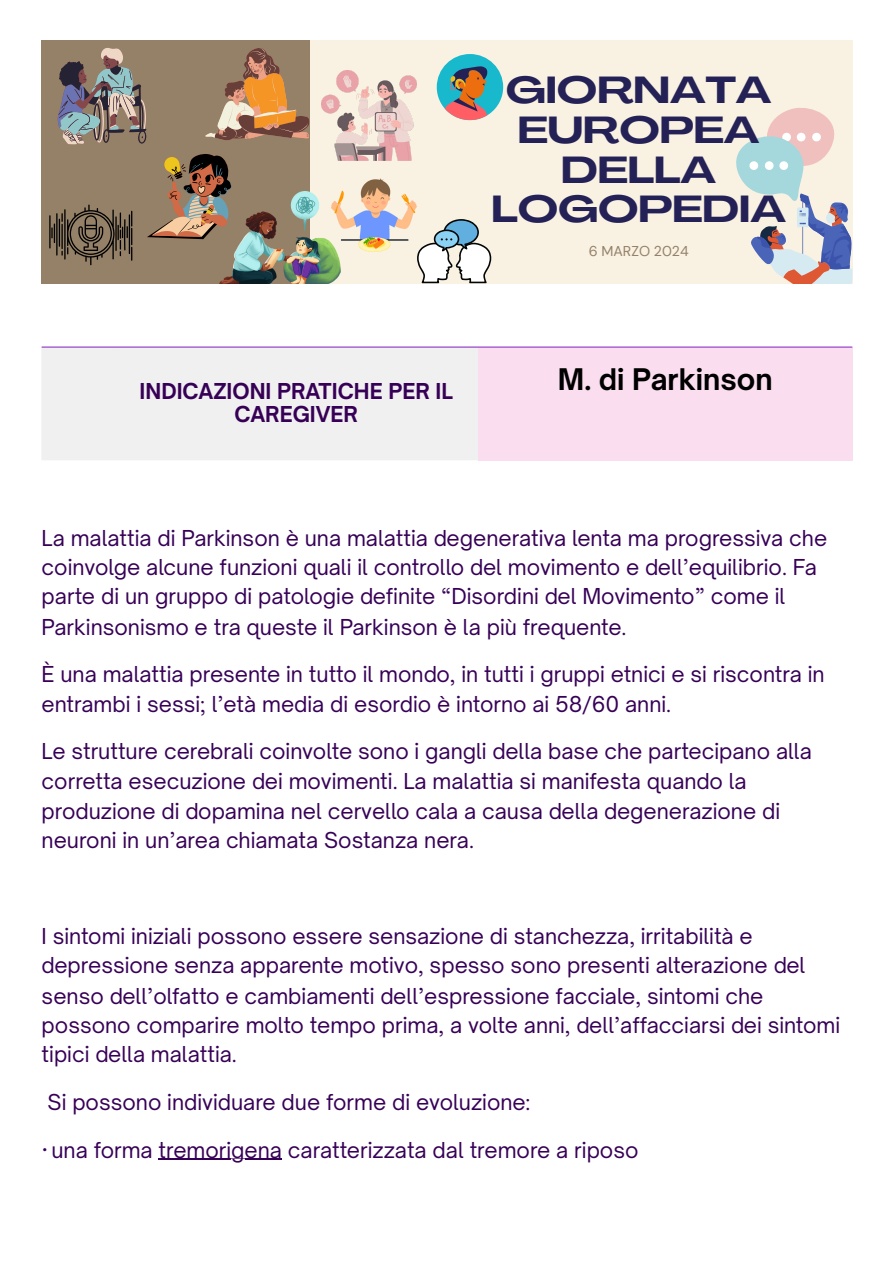
<style>
.page{position:relative;width:894px;height:1263px;background:#fff}
.page>*{position:absolute;margin:0;border:0;box-sizing:border-box;transform-origin:0 0}
.t1{font:700 37.05px/39.8px "Agrandir Grand";color:#242156;text-align:center}
.t2{font:700 28.5px "Open Sauce One";color:#000}
.t3{font:21px/29.7px "Open Sauce One";color:#370057}
.t4{font:700 21px/22.5px "Open Sauce One";color:#370057;text-align:center}
.t5{font:14.25px "DM Sans";color:#948168}
</style>
<div class="page">
<hr style="left:159px;top:1159px;width:123px;height:1px;background:#370057">
<div style="left:42px;top:40px;width:810px;height:244px;background:#f9f1e2"></div>
<div style="left:42px;top:40px;width:267px;height:244px;background:#948168"></div>
<img style="left:321px;top:70px;width:95px;height:90px">
<img style="left:219px;top:191px;width:122px;height:93px">
<svg style="left:417px;top:219px;width:74px;height:64px"></svg>
<svg style="left:436px;top:54px;width:67px;height:66px"></svg>
<svg style="left:205px;top:48px;width:104px;height:92px"></svg>
<svg style="left:147px;top:154px;width:84px;height:85px"></svg>
<img style="left:331px;top:179px;width:85px;height:73px">
<svg style="left:736px;top:108px;width:116px;height:176px"></svg>
<svg style="left:58px;top:48px;width:88px;height:96px"></svg>
<hr style="left:49px;top:215px;width:2px;height:33px;background:#000">
<svg style="left:51px;top:205px;width:81px;height:60px"></svg>
<div style="left:42px;top:348px;width:436px;height:112px;background:#f1f0f0"></div>
<div style="left:478px;top:347px;width:374px;height:113px;background:#fadeef"></div>
<hr style="left:42px;top:346px;width:810px;height:2px;background:#8f36c2">
<p class="t1" style="left:491px;top:74px;width:296px">GIORNATA<br>EUROPEA<br>DELLA<br>LOGOPEDIA</p>
<p class="t5" style="left:588px;top:241px;width:101px">6 MARZO 2024</p>
<p class="t4" style="left:140px;top:380px;width:314px">INDICAZIONI PRATICHE PER IL<br>CAREGIVER</p>
<p class="t2" style="left:557px;top:362px;width:216px">M. di Parkinson</p>
<p class="t3" style="left:42px;top:523px;width:786px">La malattia di Parkinson è una malattia degenerativa lenta ma progressiva che coinvolge alcune funzioni quali il controllo del movimento e dell’equilibrio. Fa parte di un gruppo di patologie definite “Disordini del Movimento” come il Parkinsonismo e tra queste il Parkinson è la più frequente.</p>
<p class="t3" style="left:42px;top:659px;width:784px;line-height:30.3px">È una malattia presente in tutto il mondo, in tutti i gruppi etnici e si riscontra in entrambi i sessi; l’età media di esordio è intorno ai 58/60 anni.</p>
<p class="t3" style="left:42px;top:737px;width:771px">Le strutture cerebrali coinvolte sono i gangli della base che partecipano alla corretta esecuzione dei movimenti. La malattia si manifesta quando la produzione di dopamina nel cervello cala a causa della degenerazione di neuroni in un’area chiamata Sostanza nera.</p>
<p class="t3" style="left:42px;top:921px;width:799px">I sintomi iniziali possono essere sensazione di stanchezza, irritabilità e depressione senza apparente motivo, spesso sono presenti alterazione del senso dell’olfatto e cambiamenti dell’espressione facciale, sintomi che possono comparire molto tempo prima, a volte anni, dell’affacciarsi dei sintomi tipici della malattia.</p>
<p class="t3" style="left:48px;top:1088px;width:484px">Si possono individuare due forme di evoluzione:</p>
<p class="t3" style="left:42px;top:1135px;width:598px">·una forma tremorigena caratterizzata dal tremore a riposo</p>
</div>
